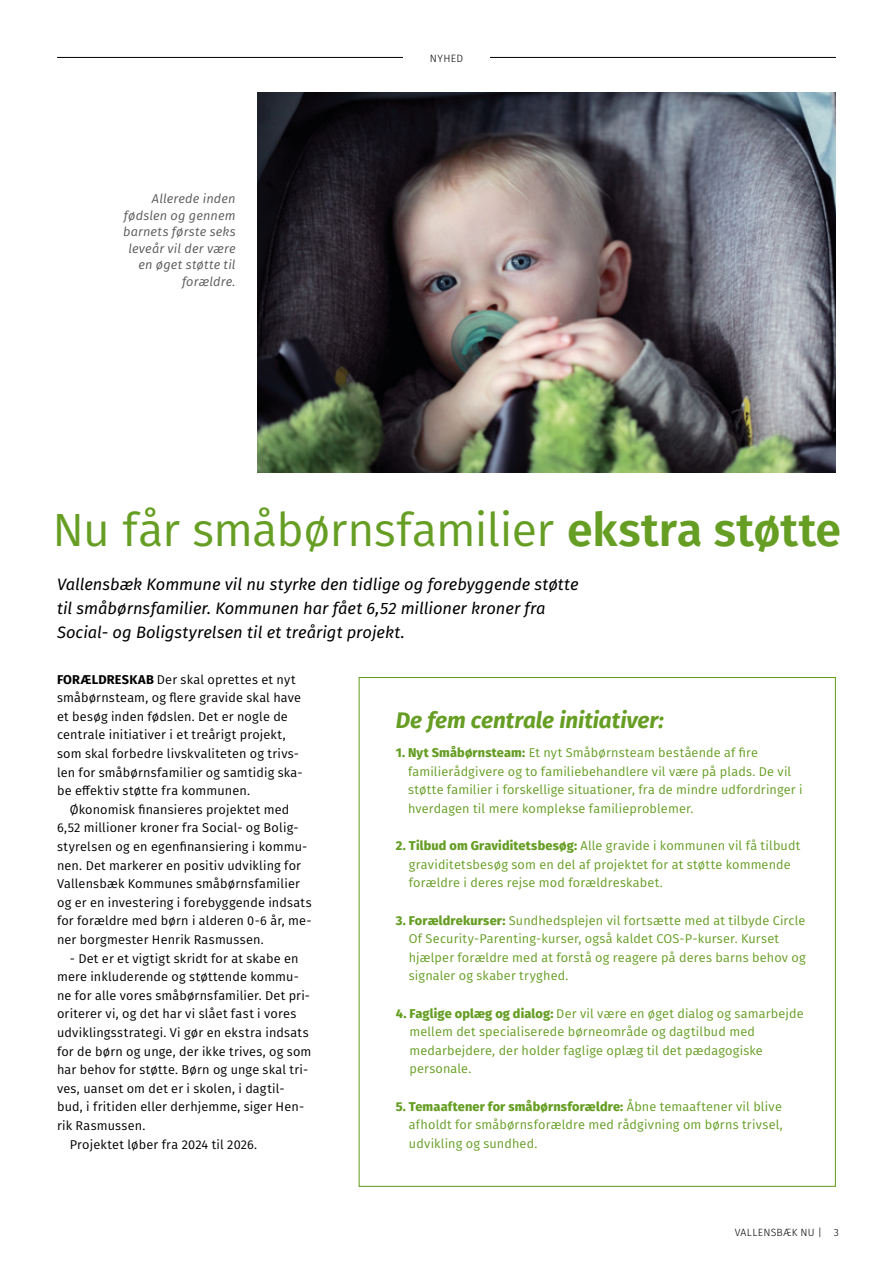
<style>
.page{position:relative;width:893px;height:1263px;background:#fff}
.page>*{position:absolute;margin:0;border:0;box-sizing:border-box;transform-origin:0 0}
.t1{font:46.5px "Fira Sans";letter-spacing:-.015em;color:#669e24}
.t2{font:italic 700 22.5px "Fira Sans";letter-spacing:-.005em;color:#669e24}
.t3{font:italic 16.5px/24px "Fira Sans";color:#000}
.t4{font:12.75px/18.6px "Fira Sans";letter-spacing:.01em;color:#000}
.t5{font:12.75px/18.6px "Fira Sans";letter-spacing:.01em;color:#669e24}
.t6{font:italic 12.75px/16.5px "Fira Sans";letter-spacing:.01em;color:#5a5a59;text-align:right}
.t7{font:300 10.65px "Fira Sans";letter-spacing:.03em;color:#000}
.t8{font:300 10.5px "Fira Sans";letter-spacing:.025em;color:#000}
.s1{font-weight:600}
.s2{font-weight:700}
.s3{font-weight:800}
</style>
<div class="page">
<hr style="left:57px;top:57px;width:779px;height:1px;background:#000">
<div style="left:403px;top:40px;width:87px;height:35px;background:#fff"></div>
<img style="left:257px;top:92px;width:579px;height:380px">
<p class="t6" style="left:123px;top:190px;width:114px">Allerede inden fødslen og gennem barnets første seks leveår vil der være en øget støtte til forældre.</p>
<p class="t7" style="left:430px;top:51px;width:35px">NYHED</p>
<h1 class="t1" style="left:53px;top:495px;width:790px">Nu får småbørnsfamilier <span class="s1">ekstra støtte</span></h1>
<p class="t3" style="left:57px;top:572px;width:523px">Vallensbæk Kommune vil nu styrke den tidlige og forebyggende støtte til småbørnsfamilier. Kommunen har fået 6,52 millioner kroner fra<br>Social- og Boligstyrelsen til et treårigt projekt.</p>
<p class="t4" style="left:57px;top:669px;width:247px"><span class="s2">FORÆLDRESKAB</span> Der skal oprettes et nyt småbørnsteam, og flere gravide skal have et besøg inden fødslen. Det er nogle de centrale initiativer i et treårigt projekt, som skal forbedre livskvaliteten og trivs&shy;len for småbørnsfamilier og samtidig ska&shy;be effektiv støtte fra kommunen.</p>
<p class="t4" style="left:57px;top:800px;width:256px;text-indent:13px">Økonomisk finansieres projektet med 6,52 millioner kroner fra Social- og Bolig&shy;styrelsen og en egenfinansiering i kommu&shy;nen. Det markerer en positiv udvikling for Vallensbæk Kommunes småbørnsfamilier og er en investering i forebyggende indsats for forældre med børn i alderen 0-6 år, me&shy;ner borgmester Henrik Rasmussen.</p>
<p class="t4" style="left:70px;top:948px;width:230px">- Det er et vigtigt skridt for at skabe en</p>
<p class="t4" style="left:57px;top:967px;width:243px">mere inkluderende og støttende kommu-</p>
<p class="t4" style="left:57px;top:986px;width:255px">ne for alle vores småbørnsfamilier. Det pri-</p>
<p class="t4" style="left:57px;top:1004px;width:241px">oriterer vi, og det har vi slået fast i vores</p>
<p class="t4" style="left:57px;top:1023px;width:253px">udviklingsstrategi. Vi gør en ekstra indsats</p>
<p class="t4" style="left:57px;top:1041px;width:256px">for de børn og unge, der ikke trives, og som</p>
<p class="t4" style="left:57px;top:1060px;width:253px">har behov for støtte. Børn og unge skal tri-</p>
<p class="t4" style="left:57px;top:1079px;width:229px">ves, uanset om det er i skolen, i dagtil-</p>
<p class="t4" style="left:57px;top:1097px;width:249px">bud, i fritiden eller derhjemme, siger Hen-</p>
<p class="t4" style="left:57px;top:1116px;width:90px">rik Rasmussen.</p>
<p class="t4" style="left:70px;top:1134px;width:189px">Projektet løber fra 2024 til 2026.</p>
<h2 class="t2" style="left:396px;top:701px;width:270px">De fem centrale initiativer:</h2>
<p class="t5" style="left:408px;top:743px;width:396px;text-indent:-12px"><span class="s3">1. Nyt Småbørnsteam:</span> Et nyt Småbørnsteam bestående af fire familierådgivere og to familiebehandlere vil være på plads. De vil støtte familier i forskellige situationer, fra de mindre udfordringer i hverdagen til mere komplekse familieproblemer.</p>
<p class="t5" style="left:409px;top:836px;width:393px;text-indent:-13px"><span class="s3">2. Tilbud om Graviditetsbesøg:</span> Alle gravide i kommunen vil få tilbudt graviditetsbesøg som en del af projektet for at støtte kommende forældre i deres rejse mod forældreskabet.</p>
<p class="t5" style="left:409px;top:910px;width:399px;text-indent:-13px"><span class="s3">3. Forældrekurser:</span> Sundhedsplejen vil fortsætte med at tilbyde Circle Of Security-Parenting-kurser, også kaldet COS-P-kurser. Kurset hjælper forældre med at forstå og reagere på deres barns behov og signaler og skaber tryghed.</p>
<p class="t5" style="left:409px;top:1003px;width:396px;text-indent:-14px"><span class="s3">4. Faglige oplæg og dialog:</span> Der vil være en øget dialog og samarbejde mellem det specialiserede børneområde og dagtilbud med medarbejdere, der holder faglige oplæg til det pædagogiske personale.</p>
<p class="t5" style="left:409px;top:1096px;width:375px;text-align:justify;text-indent:-13px"><span class="s3">5. Temaaftener for småbørnsforældre:</span> Åbne temaaftener vil blive afholdt for småbørnsforældre med rådgivning om børns trivsel, udvikling og sundhed.</p>
<p class="t8" style="left:735px;top:1225px;width:106px">VALLENSBÆK NU | 3</p>
</div>
